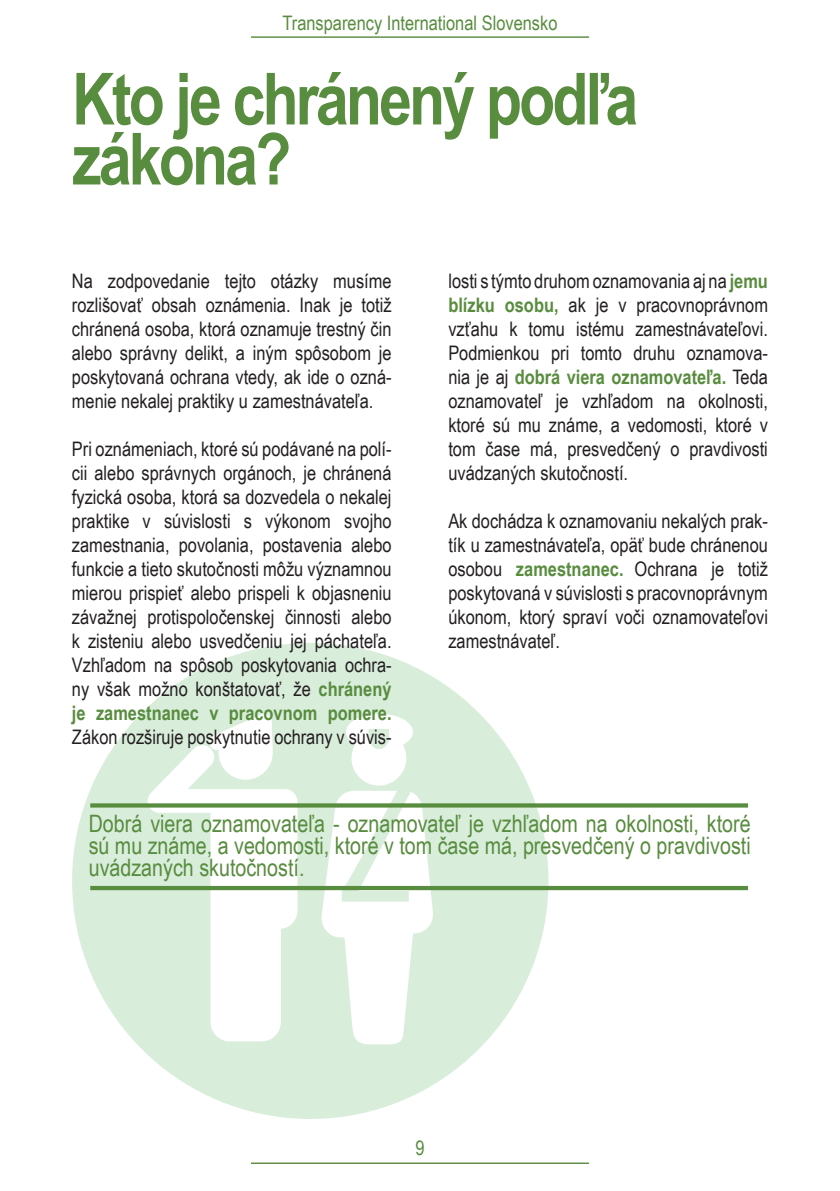
<style>
.page{position:relative;width:840px;height:1191px;background:#fff}
.page>*{position:absolute;margin:0;border:0;box-sizing:border-box;transform-origin:0 0}
.t1{font:700 72px "Arial Narrow";letter-spacing:-.04em;color:#588c3e}
.t2{font:24px/22px "Arial Narrow";color:#588c3e;text-align:justify}
.t3{font:20px/24px "Arial Narrow";color:#231f20;text-align:justify}
.t4{font:20px "Arial Narrow";color:#588c3e}
.s1{font-weight:700;color:#588c3e}
</style>
<div class="page">
<svg style="left:72px;top:643px;width:476px;height:476px;fill:#d9eddb"></svg>
<svg style="left:368px;top:729px;width:21px;height:20px"></svg>
<hr style="left:251px;top:36px;width:337px;height:2px;background:#588c3e">
<hr style="left:251px;top:1162px;width:337px;height:2px;background:#588c3e">
<svg style="left:90px;top:803px;width:657px;height:4px;background:#64954d"></svg>
<hr style="left:90px;top:886px;width:657px;height:4px;background:#588c3e">
<p class="t4" style="left:282px;top:8px;width:276px">Transparency International Slovensko</p>
<p class="t1" style="left:72px;top:45px;width:567px">Kto je chránený podľa</p>
<p class="t1" style="left:72px;top:105px;width:220px">zákona?</p>
<p class="t3" style="left:72px;top:268px;width:321px">Na zodpovedanie tejto otázky musíme rozlišovať obsah oznámenia. Inak je totiž chránená osoba, ktorá oznamuje trestný čin alebo správny delikt, a iným spôsobom je poskytovaná ochrana vtedy, ak ide o ozná&shy;menie nekalej praktiky u zamestnávateľa.</p>
<p class="t3" style="left:72px;top:436px;width:321px">Pri oznámeniach, ktoré sú podávané na polí&shy;cii alebo správnych orgánoch, je chránená fyzická osoba, ktorá sa dozvedela o nekalej praktike v súvislosti s výkonom svojho zamestnania, povolania, postavenia alebo funkcie a tieto skutočnosti môžu významnou mierou prispieť alebo prispeli k objasneniu závažnej protispoločenskej činnosti alebo k zisteniu alebo usvedčeniu jej páchateľa.<br>Vzhľadom na spôsob poskytovania ochra&shy;ny však možno konštatovať, že <span class="s1">chránený je zamestnanec v pracovnom pomere.<br></span>Zákon rozširuje poskytnutie ochrany v súvis-</p>
<p class="t3" style="left:448px;top:268px;width:321px">losti s týmto druhomoznamovania aj na <span class="s1">jemu blízku osobu,</span> ak je v pracovnoprávnom vzťahu k tomu istému zamestnávateľovi.<br>Podmienkou pri tomto druhu oznamova&shy;nia je aj <span class="s1">dobrá viera oznamovateľa.</span> Teda oznamovateľ je vzhľadom na okolnosti, ktoré sú mu známe, a vedomosti, ktoré v tom čase má, presvedčený o pravdivosti uvádzaných skutočností.</p>
<p class="t3" style="left:448px;top:508px;width:321px">Ak dochádza k oznamovaniu nekalých prak&shy;tík u zamestnávateľa, opäť bude chránenou osobou <span class="s1">zamestnanec.</span> Ochrana je totiž poskytovaná v súvislosti s pracovnoprávnym úkonom, ktorý spraví voči oznamovateľovi zamestnávateľ.</p>
<p class="t2" style="left:89px;top:812px;width:663px">Dobrá viera oznamovateľa - oznamovateľ je vzhľadom na okolnosti, ktoré sú mu známe, a vedomosti, ktoré v tom čase má, presvedčený o pravdivosti uvádzaných skutočností.</p>
<p class="t4" style="left:415px;top:1132px;width:11px">9</p>
</div>
